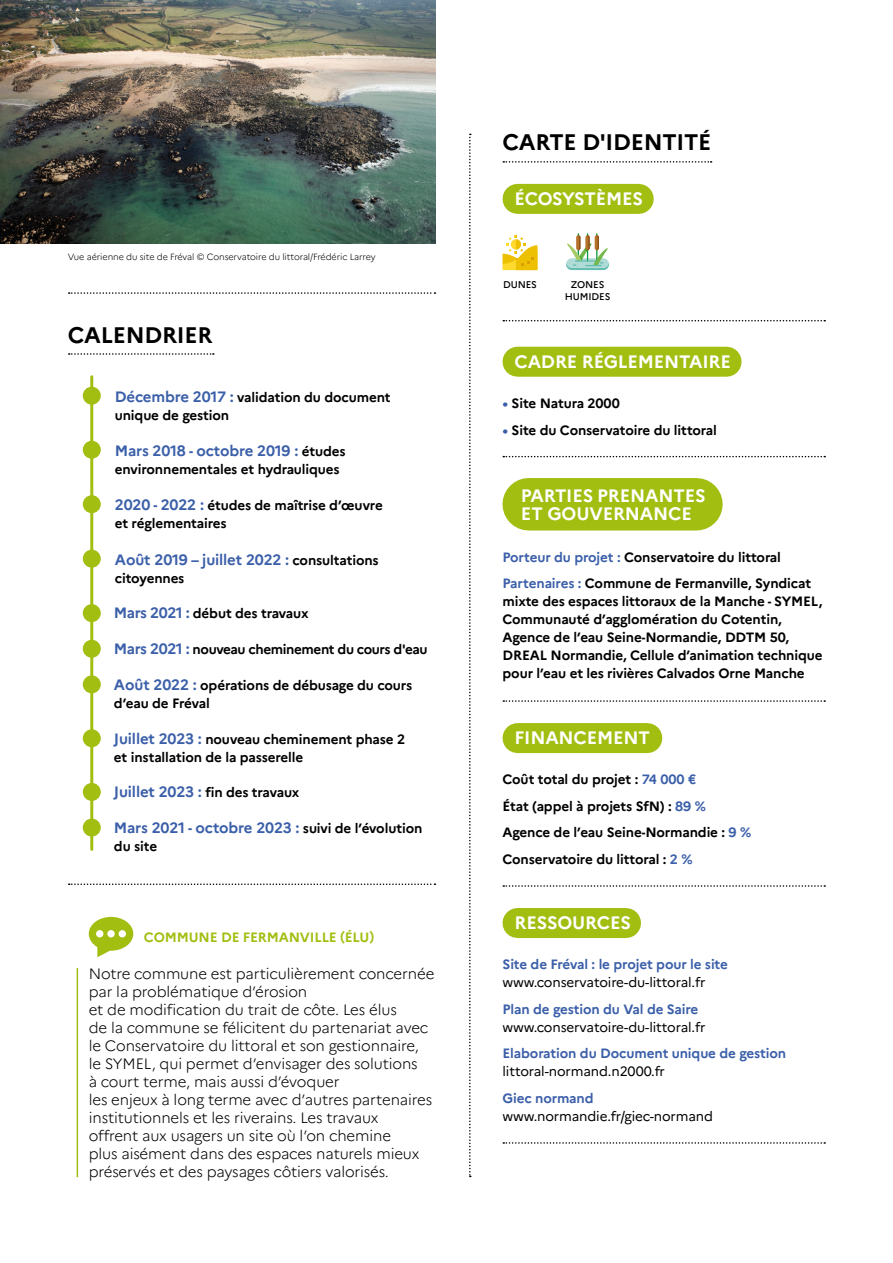
<style>
.page{position:relative;width:893px;height:1263px;background:#fff}
.page>*{position:absolute;margin:0;border:0;box-sizing:border-box;transform-origin:0 0}
.t1{font:700 22.5px "Marianne";letter-spacing:-.01em;color:#000}
.t2{font:700 18px/18px "Marianne";letter-spacing:-.01em;color:#fff}
.t3{font:300 15px/18px "Marianne";letter-spacing:-.01em;color:#000}
.t4{font:700 15px "Marianne";letter-spacing:-.01em;color:#3b5fa9}
.t5{font:700 13.5px/18px "Marianne";letter-spacing:-.01em;color:#000}
.t6{font:13.5px "Marianne";letter-spacing:-.01em;color:#000}
.t7{font:700 13.5px "Marianne";letter-spacing:-.01em;color:#3b5fa9}
.t8{font:700 13.5px "Marianne";letter-spacing:-.03em;color:#000}
.t9{font:700 13.5px "Marianne";letter-spacing:-.01em;color:#a2be11}
.t10{font:500 9.75px/12px "Marianne";letter-spacing:-.01em;color:#000;text-align:center}
.t11{font:300 9px "Marianne";letter-spacing:-.01em;color:#000}
.s1{font-size:15px;color:#3b5fa9}
.s2{font-size:13.5px;color:#000}
.s3{color:#3b5fa9}
</style>
<div class="page">
<svg style="left:566px;top:233px;width:43px;height:37px"></svg>
<svg style="left:469px;top:134px;width:2px;height:1043px"></svg>
<svg style="left:503px;top:320px;width:322px;height:1px"></svg>
<svg style="left:503px;top:161px;width:209px;height:2px"></svg>
<svg style="left:503px;top:456px;width:322px;height:1px"></svg>
<svg style="left:503px;top:700px;width:322px;height:2px"></svg>
<svg style="left:503px;top:885px;width:322px;height:2px"></svg>
<svg style="left:503px;top:1142px;width:322px;height:2px"></svg>
<svg style="left:69px;top:883px;width:366px;height:2px"></svg>
<svg style="left:69px;top:292px;width:366px;height:2px"></svg>
<hr style="left:90px;top:377px;width:3px;height:472px;background:#a2be11">
<div style="left:83px;top:387px;width:18px;height:18px;background:#a2be11;border-radius:50%"></div>
<div style="left:83px;top:441px;width:18px;height:18px;background:#a2be11;border-radius:50%"></div>
<div style="left:83px;top:495px;width:18px;height:18px;background:#a2be11;border-radius:50%"></div>
<div style="left:83px;top:550px;width:18px;height:18px;background:#a2be11;border-radius:50%"></div>
<div style="left:83px;top:604px;width:18px;height:18px;background:#a2be11;border-radius:50%"></div>
<div style="left:83px;top:640px;width:18px;height:18px;background:#a2be11;border-radius:50%"></div>
<div style="left:83px;top:675px;width:18px;height:18px;background:#a2be11;border-radius:50%"></div>
<div style="left:83px;top:729px;width:18px;height:18px;background:#a2be11;border-radius:50%"></div>
<div style="left:83px;top:783px;width:18px;height:18px;background:#a2be11;border-radius:50%"></div>
<div style="left:83px;top:818px;width:18px;height:18px;background:#a2be11;border-radius:50%"></div>
<img style="left:0;top:0;width:435px;height:243px">
<div style="left:517px;top:184px;width:122px;height:30px;background:#a2be11"></div>
<div style="left:517px;top:347px;width:210px;height:30px;background:#a2be11"></div>
<div style="left:529px;top:478px;width:167px;height:52px;background:#a2be11"></div>
<div style="left:517px;top:723px;width:130px;height:30px;background:#a2be11"></div>
<div style="left:517px;top:908px;width:109px;height:30px;background:#a2be11"></div>
<svg style="left:69px;top:353px;width:145px;height:2px"></svg>
<svg style="left:89px;top:917px;width:44px;height:40px"></svg>
<div style="left:96px;top:930px;width:7px;height:7px;background:#fff;border-radius:50%"></div>
<div style="left:107px;top:930px;width:8px;height:7px;background:#fff;border-radius:50%"></div>
<div style="left:119px;top:930px;width:7px;height:7px;background:#fff;border-radius:50%"></div>
<hr style="left:77px;top:968px;width:1px;height:209px;background:#a2be11">
<svg style="left:502px;top:235px;width:35px;height:35px"></svg>
<p class="t11" style="left:68px;top:252px;width:309px">Vue aérienne du site de Fréval © Conservatoire du littoral/Frédéric Larrey</p>
<h1 class="t1" style="left:68px;top:321px;width:146px">CALENDRIER</h1>
<p class="t5" style="left:115px;top:388px;width:277px"><span class="s1">Décembre 2017 :</span> validation du document unique de gestion</p>
<p class="t4" style="left:115px;top:441px;width:232px">Mars 2018 - octobre 2019 : <span class="s2">études</span></p>
<p class="t5" style="left:115px;top:460px;width:226px">environnementales et hydrauliques</p>
<p class="t5" style="left:115px;top:496px;width:269px"><span class="s1">2020 - 2022 :</span> études de maîtrise d’œuvre et réglementaires</p>
<p class="t4" style="left:115px;top:550px;width:265px">Août 2019 – juillet 2022 : <span class="s2">consultations</span></p>
<p class="t5" style="left:115px;top:569px;width:71px">citoyennes</p>
<p class="t5" style="left:114px;top:605px;width:196px"><span class="s1">Mars 2021 :</span> début des travaux</p>
<p class="t8" style="left:114px;top:641px;width:315px"><span class="s1">Mars 2021 :</span> nouveau cheminement du cours d'eau</p>
<p class="t5" style="left:114px;top:676px;width:300px"><span class="s1">Août 2022 :</span> opérations de débusage du cours d’eau de Fréval</p>
<p class="t5" style="left:114px;top:730px;width:293px"><span class="s1">Juillet 2023 :</span> nouveau cheminement phase 2 et installation de la passerelle</p>
<p class="t5" style="left:114px;top:783px;width:187px"><span class="s1">Juillet 2023 :</span> fin des travaux</p>
<p class="t4" style="left:114px;top:818px;width:310px">Mars 2021 - octobre 2023 : <span class="s2">suivi de l’évolution</span></p>
<p class="t5" style="left:114px;top:837px;width:45px">du site</p>
<p class="t9" style="left:144px;top:929px;width:232px">COMMUNE DE FERMANVILLE (ÉLU)</p>
<p class="t3" style="left:89px;top:965px;width:347px">Notre commune est particulièrement concernée par la problématique d’érosion<br>et de modification du trait de côte. Les élus<br>de la commune se félicitent du partenariat avec le Conservatoire du littoral et son gestionnaire, le SYMEL, qui permet d’envisager des solutions<br>à court terme, mais aussi d’évoquer<br>les enjeux à long terme avec d’autres partenaires institutionnels et les riverains. Les travaux<br>offrent aux usagers un site où l’on chemine<br>plus aisément dans des espaces naturels mieux préservés et des paysages côtiers valorisés.</p>
<h1 class="t1" style="left:502px;top:129px;width:210px">CARTE D'IDENTITÉ</h1>
<h2 class="t2" style="left:515px;top:190px;width:130px">ÉCOSYSTÈMES</h2>
<p class="t10" style="left:503px;top:279px;width:36px">DUNES</p>
<p class="t10" style="left:565px;top:278px;width:47px">ZONES<br>HUMIDES</p>
<h2 class="t2" style="left:515px;top:353px;width:218px">CADRE RÉGLEMENTAIRE</h2>
<p class="t5" style="left:502px;top:394px;width:119px"><span class="s3">•</span> Site Natura 2000</p>
<p class="t5" style="left:502px;top:421px;width:216px"><span class="s3">•</span> Site du Conservatoire du littoral</p>
<h2 class="t2" style="left:521px;top:487px;width:186px">PARTIES PRENANTES<br>ET GOUVERNANCE</h2>
<p class="t5" style="left:502px;top:544px;width:310px;line-height:26.5px"><span class="s3">Porteur du projet :</span> Conservatoire du littoral<br><span class="s3">Partenaires :</span> Commune de Fermanville, Syndicat</p>
<p class="t5" style="left:502px;top:593px;width:322px">mixte des espaces littoraux de la Manche - SYMEL, Communauté d’agglomération du Cotentin, Agence de l’eau Seine-Normandie, DDTM 50, DREAL Normandie, Cellule d’animation technique pour l’eau et les rivières Calvados Orne Manche</p>
<h2 class="t2" style="left:515px;top:729px;width:137px">FINANCEMENT</h2>
<p class="t5" style="left:502px;top:766px;width:250px;line-height:26.5px">Coût total du projet : <span class="s3">74 000 €<br></span>État (appel à projets SfN) : <span class="s3">89 %<br></span>Agence de l’eau Seine-Normandie : <span class="s3">9 %<br></span>Conservatoire du littoral : <span class="s3">2 %</span></p>
<h2 class="t2" style="left:515px;top:914px;width:118px">RESSOURCES</h2>
<p class="t7" style="left:502px;top:956px;width:227px">Site de Fréval : le projet pour le site</p>
<p class="t6" style="left:502px;top:974px;width:204px">www.conservatoire-du-littoral.fr</p>
<p class="t7" style="left:502px;top:1001px;width:197px">Plan de gestion du Val de Saire</p>
<p class="t6" style="left:502px;top:1019px;width:204px">www.conservatoire-du-littoral.fr</p>
<p class="t7" style="left:502px;top:1045px;width:285px">Elaboration du Document unique de gestion</p>
<p class="t6" style="left:502px;top:1063px;width:164px">littoral-normand.n2000.fr</p>
<p class="t7" style="left:502px;top:1090px;width:93px">Giec normand</p>
<p class="t6" style="left:502px;top:1108px;width:212px">www.normandie.fr/giec-normand</p>
</div>
